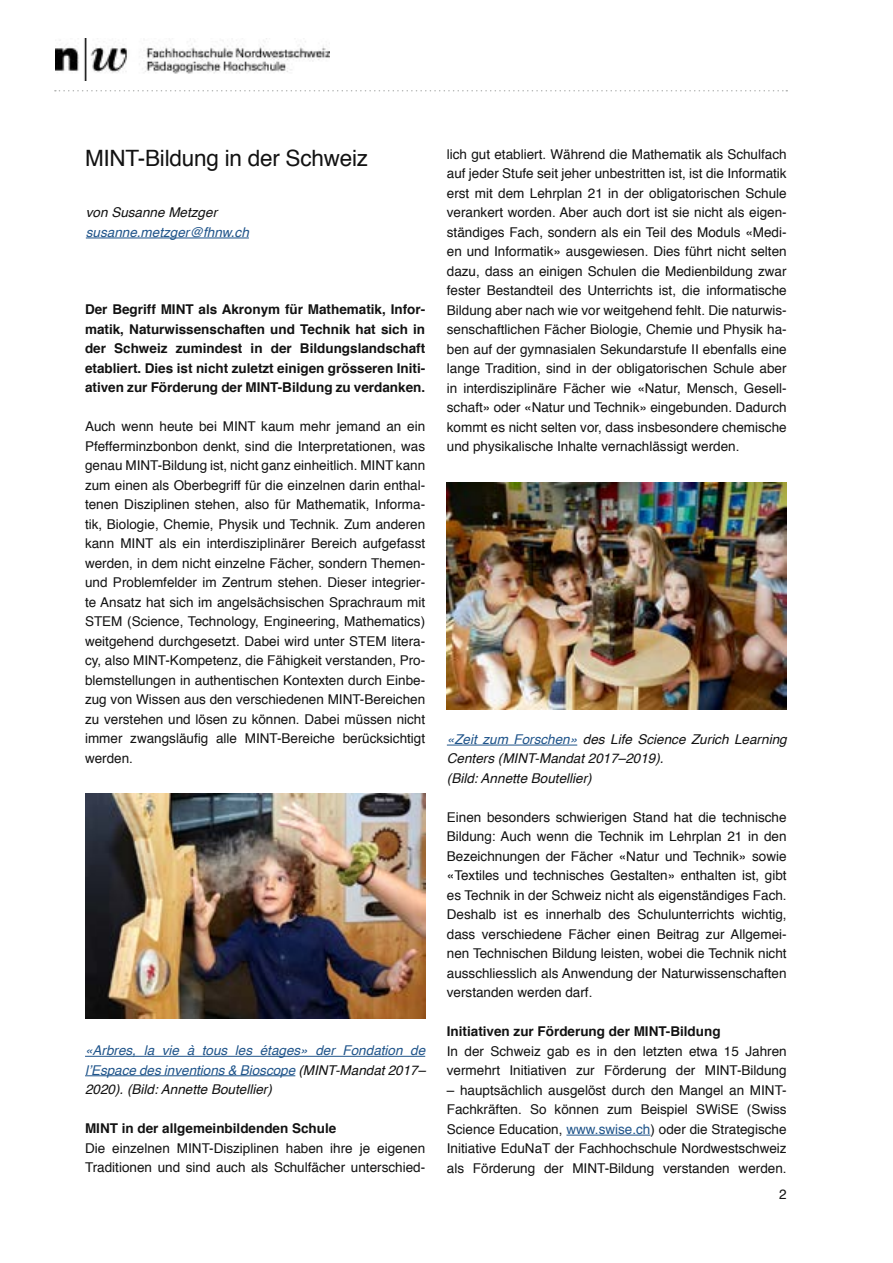
<style>
.page{position:relative;width:893px;height:1263px;background:#fff}
.page>*{position:absolute;margin:0;border:0;box-sizing:border-box;transform-origin:0 0}
.t1{font:22.5px "Helvetica";letter-spacing:-.01em;color:#121212}
.t2{font:13.5px/19.5px "Helvetica";color:#121212;text-align:justify}
.t3{font:700 13.5px/19.5px "Helvetica";color:#121212;text-align:justify}
.t4{font:italic 13.5px/19.5px "Helvetica";color:#1f548a;text-align:justify}
.t5{font:italic 13.5px/19.5px "Helvetica";color:#121212}
.s1{color:#121212}
.s2{color:#1f548a}
</style>
<div class="page">
<hr style="left:85px;top:1056px;width:340px;height:1px;background:#1f548a">
<hr style="left:85px;top:1075px;width:210px;height:1px;background:#1f548a">
<svg style="left:55px;top:90px;width:732px;height:1px"></svg>
<hr style="left:86px;top:238px;width:163px;height:1px;background:#1f548a">
<img style="left:55px;top:38px;width:275px;height:43px">
<hr style="left:447px;top:745px;width:130px;height:1px;background:#1f548a">
<hr style="left:566px;top:1135px;width:84px;height:1px;background:#1f548a">
<img style="left:85px;top:793px;width:340px;height:225px">
<img style="left:446px;top:482px;width:341px;height:227px">
<h1 class="t1" style="left:85px;top:140px;width:284px">MINT-Bildung in der Schweiz</h1>
<p class="t5" style="left:86px;top:203px;width:133px">von Susanne Metzger</p>
<p class="t4" style="left:86px;top:223px;width:165px">susanne.metzger@fhnw.ch</p>
<p class="t3" style="left:85px;top:300px;width:342px">Der Begriff MINT als Akronym für Mathematik, Infor&shy;matik, Naturwissenschaften und Technik hat sich in der Schweiz zumindest in der Bildungslandschaft etabliert. Dies ist nicht zuletzt einigen grösseren Initi&shy;ativen zur Förderung der MINT-Bildung zu verdanken.</p>
<p class="t2" style="left:85px;top:417px;width:342px">Auch wenn heute bei MINT kaum mehr jemand an ein Pfefferminzbonbon denkt, sind die Interpretationen, was genau MINT-Bildung ist, nicht ganz einheitlich. MINT kann zum einen als Oberbegriff für die einzelnen darin enthal&shy;tenen Disziplinen stehen, also für Mathematik, Informa&shy;tik, Biologie, Chemie, Physik und Technik. Zum anderen kann MINT als ein interdisziplinärer Bereich aufgefasst werden, in dem nicht einzelne Fächer, sondern Themen&shy;und Problemfelder im Zentrum stehen. Dieser integrier&shy;te Ansatz hat sich im angelsächsischen Sprachraum mit STEM (Science, Technology, Engineering, Mathematics) weitgehend durchgesetzt. Dabei wird unter STEM litera&shy;cy, also MINT-Kompetenz, die Fähigkeit verstanden, Pro&shy;blemstellungen in authentischen Kontexten durch Einbe&shy;zug von Wissen aus den verschiedenen MINT-Bereichen zu verstehen und lösen zu können. Dabei müssen nicht immer zwangsläufig alle MINT-Bereiche berücksichtigt werden.</p>
<p class="t4" style="left:85px;top:1041px;width:342px">«Arbres, la vie à tous les étages» der Fondation de l’Espace des inventions &amp; Bioscope <span class="s1">(MINT-Mandat 2017– 2020). (Bild: Annette Boutellier)</span></p>
<p class="t3" style="left:85px;top:1119px;width:253px">MINT in der allgemeinbildenden Schule</p>
<p class="t2" style="left:85px;top:1138px;width:342px">Die einzelnen MINT-Disziplinen haben ihre je eigenen<br>Traditionen und sind auch als Schulfächer unterschied-</p>
<p class="t2" style="left:447px;top:145px;width:341px">lich gut etabliert. Während die Mathematik als Schulfach auf jeder Stufe seit jeher unbestritten ist, ist die Informatik erst mit dem Lehrplan 21 in der obligatorischen Schule verankert worden. Aber auch dort ist sie nicht als eigen&shy;ständiges Fach, sondern als ein Teil des Moduls «Medi&shy;en und Informatik» ausgewiesen. Dies führt nicht selten dazu, dass an einigen Schulen die Medienbildung zwar fester Bestandteil des Unterrichts ist, die informatische Bildung aber nach wie vor weitgehend fehlt. Die naturwis&shy;senschaftlichen Fächer Biologie, Chemie und Physik ha&shy;ben auf der gymnasialen Sekundarstufe II ebenfalls eine lange Tradition, sind in der obligatorischen Schule aber in interdisziplinäre Fächer wie «Natur, Mensch, Gesell&shy;schaft» oder «Natur und Technik» eingebunden. Dadurch kommt es nicht selten vor, dass insbesondere chemische und physikalische Inhalte vernachlässigt werden.</p>
<p class="t5" style="left:447px;top:730px;width:341px"><span class="s2">«Zeit zum Forschen»</span> des Life Science Zurich Learning<br>Centers (MINT-Mandat 2017–2019).<br>(Bild: Annette Boutellier)</p>
<p class="t2" style="left:447px;top:808px;width:341px">Einen besonders schwierigen Stand hat die technische Bildung: Auch wenn die Technik im Lehrplan 21 in den Bezeichnungen der Fächer «Natur und Technik» sowie «Textiles und technisches Gestalten» enthalten ist, gibt es Technik in der Schweiz nicht als eigenständiges Fach.<br>Deshalb ist es innerhalb des Schulunterrichts wichtig, dass verschiedene Fächer einen Beitrag zur Allgemei&shy;nen Technischen Bildung leisten, wobei die Technik nicht ausschliesslich als Anwendung der Naturwissenschaften verstanden werden darf.</p>
<p class="t3" style="left:447px;top:1022px;width:275px">Initiativen zur Förderung der MINT-Bildung</p>
<p class="t2" style="left:447px;top:1042px;width:341px">In der Schweiz gab es in den letzten etwa 15 Jahren vermehrt Initiativen zur Förderung der MINT-Bildung</p>
<p class="t2" style="left:447px;top:1081px;width:341px">– hauptsächlich ausgelöst durch den Mangel an MINT-Fachkräften. So können zum Beispiel SWiSE (Swiss Science Education, <span class="s2">www.swise.ch</span>) oder die Strategische Initiative EduNaT der Fachhochschule Nordwestschweiz als Förderung der MINT-Bildung verstanden werden.</p>
<p class="t2" style="left:779px;top:1185px;width:9px">2</p>
</div>
